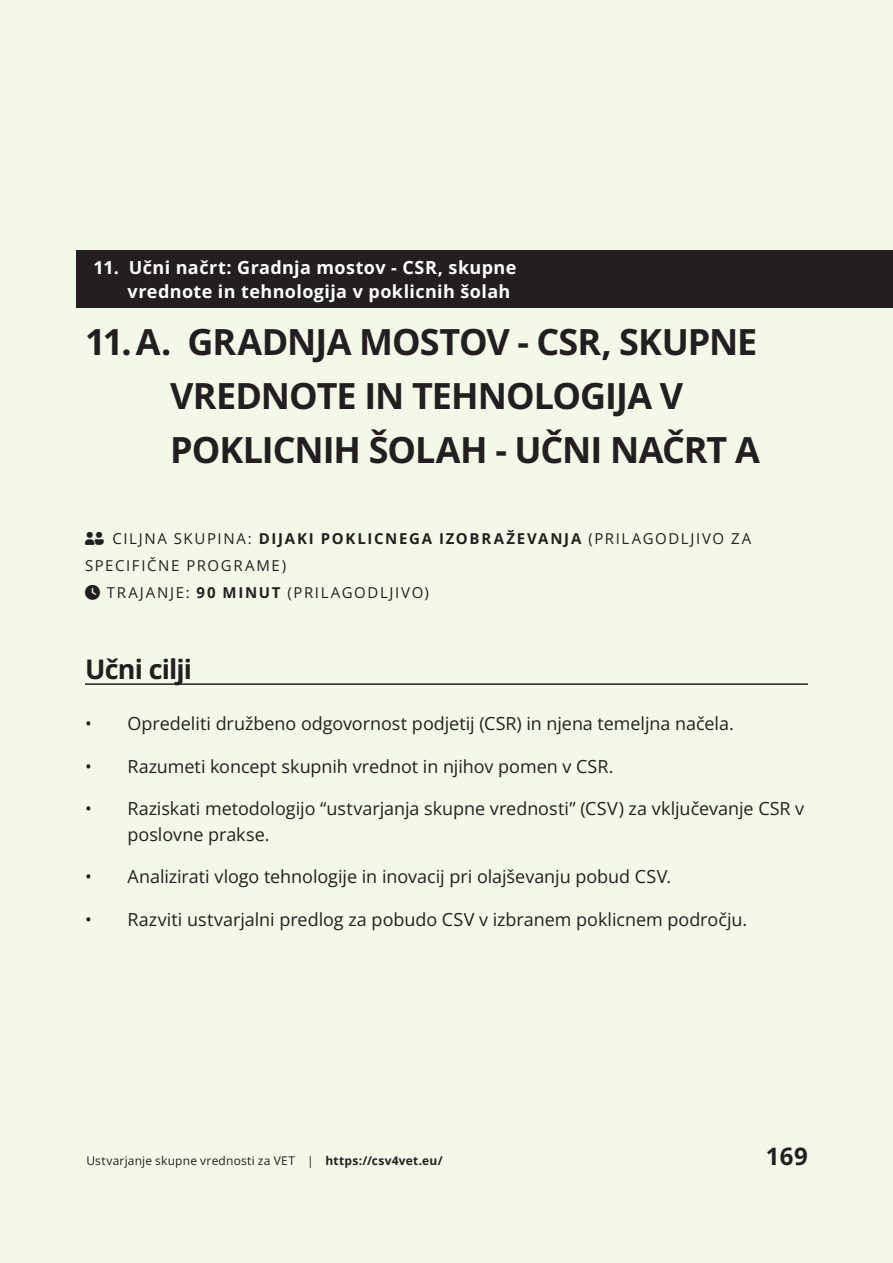
<style>
.page{position:relative;width:893px;height:1263px;background:#f3f8e8}
.page>*{position:absolute;margin:0;border:0;box-sizing:border-box;transform-origin:0 0}
.t1{font:700 36px/54px "Open Sans";letter-spacing:-.03em;color:#231f20}
.t2{font:700 27px "Open Sans";letter-spacing:-.03em;color:#231f20}
.t3{font:700 24px "Open Sans";color:#231f20}
.t4{font:18px/25.5px "Open Sans";letter-spacing:-.005em;color:#231f20}
.t5{font:700 18px/24px "Open Sans";letter-spacing:.02em;color:#fff}
.t6{font:15px "Open Sans";letter-spacing:.105em;color:#231f20}
.t7{font:12px "Open Sans";letter-spacing:.02em;color:#231f20}
.s1{font-weight:700}
</style>
<div class="page">
<div style="left:77px;top:251px;width:816px;height:57px;background:#231f20"></div>
<hr style="left:85px;top:683px;width:723px;height:2px;background:#231f20">
<p class="t5" style="left:128px;top:255px;width:390px;text-indent:-34px">11. Učni načrt: Gradnja mostov - CSR, skupne vrednote in tehnologija v poklicnih šolah</p>
<h1 class="t1" style="left:170px;top:314px;width:591px;text-indent:-85px">11. A. GRADNJA MOSTOV - CSR, SKUPNE<br>VREDNOTE IN TEHNOLOGIJA V<br>POKLICNIH ŠOLAH - UČNI NAČRT A</h1>
<p class="t6" style="left:112px;top:528px;width:640px">CILJNA SKUPINA: <span class="s1">DIJAKI POKLICNEGA IZOBRAŽEVANJA</span> (PRILAGODLJIVO ZA</p>
<p class="t6" style="left:85px;top:555px;width:203px">SPECIFIČNE PROGRAME)</p>
<p class="t6" style="left:107px;top:582px;width:324px">TRAJANJE: <span class="s1">90 MINUT</span> (PRILAGODLJIVO)</p>
<h2 class="t2" style="left:85px;top:650px;width:108px">Učni cilji</h2>
<p class="t4" style="left:85px;top:710px;width:650px">• Opredeliti družbeno odgovornost podjetij (CSR) in njena temeljna načela.</p>
<p class="t4" style="left:85px;top:753px;width:530px">• Razumeti koncept skupnih vrednot in njihov pomen v CSR.</p>
<p class="t4" style="left:128px;top:795px;width:678px;text-indent:-43px">• Raziskati metodologijo “ustvarjanja skupne vrednosti” (CSV) za vključevanje CSR v poslovne prakse.</p>
<p class="t4" style="left:85px;top:863px;width:587px">• Analizirati vlogo tehnologije in inovacij pri olajševanju pobud CSV.</p>
<p class="t4" style="left:85px;top:906px;width:664px">• Razviti ustvarjalni predlog za pobudo CSV v izbranem poklicnem področju.</p>
<p class="t7" style="left:86px;top:1152px;width:358px">Ustvarjanje skupne vrednosti za VET | <span class="s1">https://csv4vet.eu/</span></p>
<h3 class="t3" style="left:766px;top:1139px;width:44px">169</h3>
</div>
